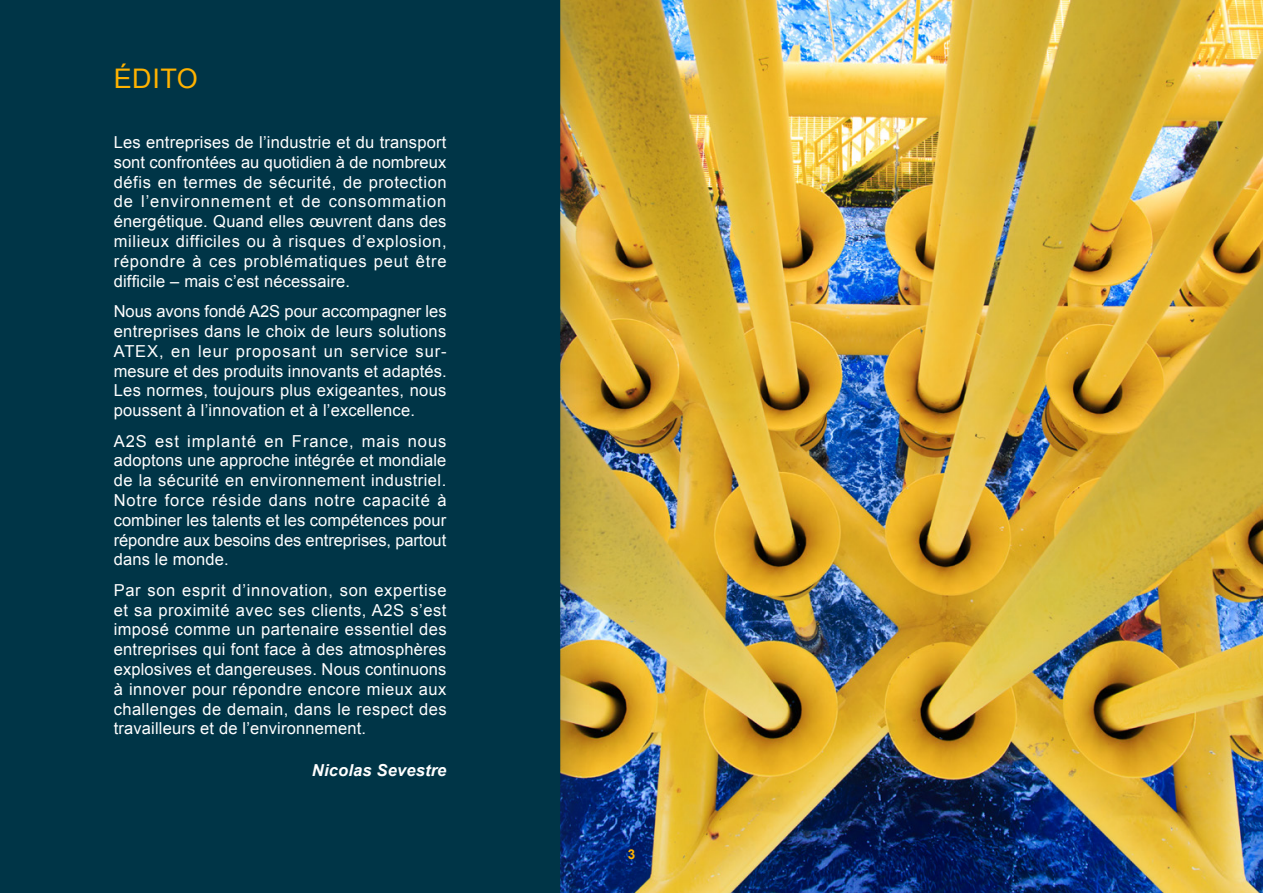
<style>
.page{position:relative;width:1263px;height:893px;background:#fff}
.page>*{position:absolute;margin:0;border:0;box-sizing:border-box;transform-origin:0 0}
.Pages_-_Titre_1{font:27px "Arial";letter-spacing:.02em;color:#ffb200}
.Pages_-_Paragraphe{font:16.5px/19.8px "Arial";letter-spacing:.01em;color:#fff;text-align:justify}
.Pages_-_Paragraphe-2{font:italic 700 16.5px "Arial";letter-spacing:.01em;color:#fff}
.Pages_-_Paragraphe-3{font:700 13.5px "Arial";color:#ffb200}
</style>
<div class="page">
<img style="left:598px;top:0;width:665px;height:893px">
<div style="left:0;top:0;width:598px;height:893px;background:#231f20;opacity:.31"></div>
<div style="left:1px;top:1px;width:558px;height:891px;background:#003547"></div>
<p class="Pages_-_Titre_1" style="left:114px;top:61px;width:86px">ÉDITO</p>
<p class="Pages_-_Paragraphe" style="left:114px;top:133px;width:334px">Les entreprises de l’industrie et du transport sont confrontées au quotidien à de nombreux défis en termes de sécurité, de protection de l’environnement et de consommation énergétique. Quand elles œuvrent dans des milieux difficiles ou à risques d’explosion, répondre à ces problématiques peut être difficile – mais c’est nécessaire.</p>
<p class="Pages_-_Paragraphe" style="left:114px;top:302px;width:334px">Nous avons fondé A2S pour accompagner les entreprises dans le choix de leurs solutions ATEX, en leur proposant un service sur&shy;mesure et des produits innovants et adaptés.<br>Les normes, toujours plus exigeantes, nous poussent à l’innovation et à l’excellence.</p>
<p class="Pages_-_Paragraphe" style="left:114px;top:431px;width:334px">A2S est implanté en France, mais nous adoptons une approche intégrée et mondiale de la sécurité en environnement industriel.<br>Notre force réside dans notre capacité à combiner les talents et les compétences pour répondre aux besoins des entreprises, partout dans le monde.</p>
<p class="Pages_-_Paragraphe" style="left:114px;top:580px;width:334px">Par son esprit d’innovation, son expertise et sa proximité avec ses clients, A2S s’est imposé comme un partenaire essentiel des entreprises qui font face à des atmosphères explosives et dangereuses. Nous continuons à innover pour répondre encore mieux aux challenges de demain, dans le respect des travailleurs et de l’environnement.</p>
<p class="Pages_-_Paragraphe-2" style="left:312px;top:759px;width:136px">Nicolas Sevestre</p>
<p class="Pages_-_Paragraphe-3" style="left:628px;top:846px;width:9px">3</p>
</div>
